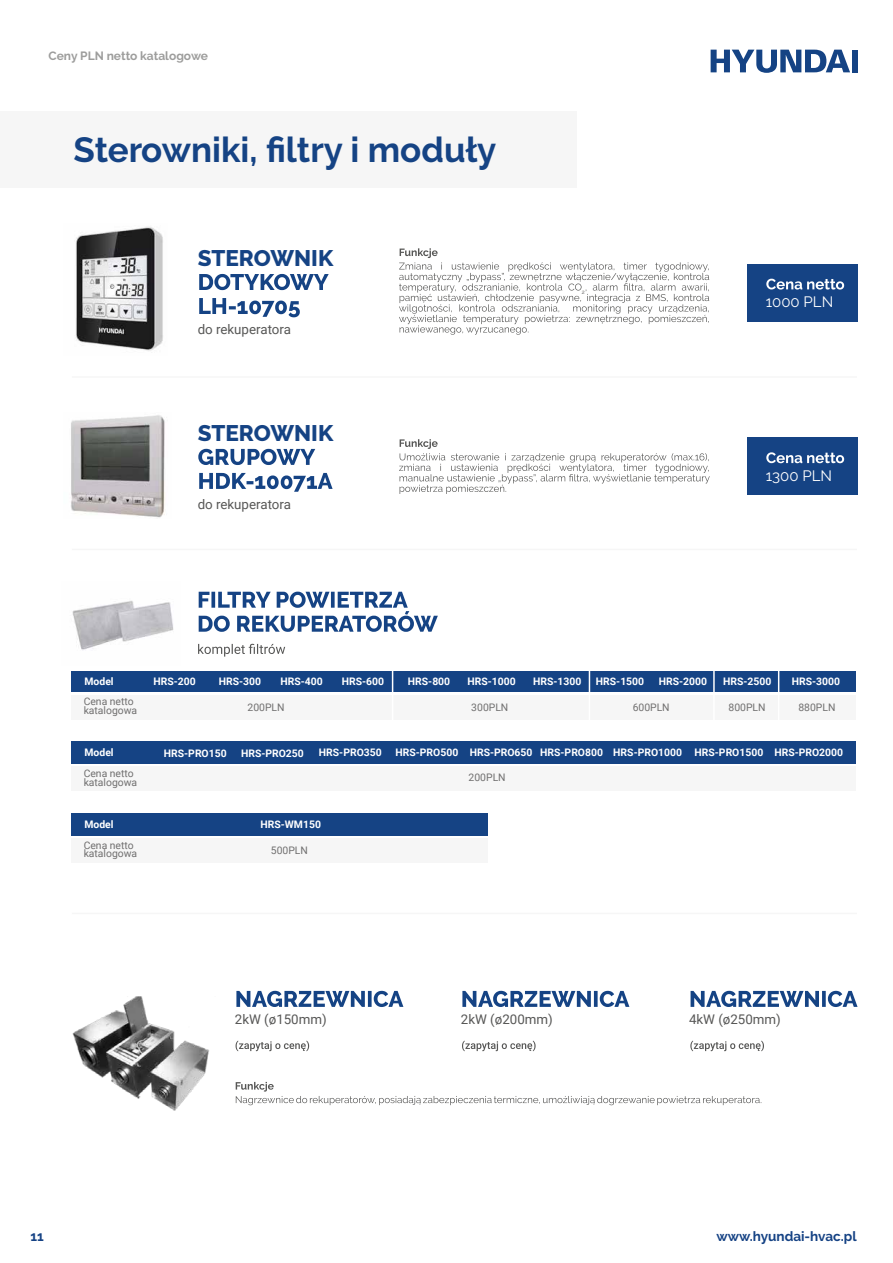
<style>
.page{position:relative;width:893px;height:1263px;background:#fff}
.page>*{position:absolute;margin:0;border:0;box-sizing:border-box;transform-origin:0 0}
.t1{font:700 34.95px "Raleway";color:#154384}
.t2{font:800 22.5px "Raleway";color:#154384}
.t3{font:15px "Raleway";color:#fff}
.t4{font:700 13.5px "Raleway";color:#154284}
.t5{font:13.35px "Roboto";color:#575756}
.t6{font:700 12px "Raleway";color:#9d9d9c}
.t7{font:700 10.35px "Roboto";color:#fff}
.t8{font:10.35px/8.9px "Roboto";color:#706f6f}
.t9{font:5.7px "Raleway";color:#575756}
</style>
<div class="page">
<div style="left:0;top:112px;width:577px;height:76px;background:#f6f6f6"></div>
<svg style="left:711px;top:50px;width:139px;height:23px"></svg>
<div style="left:852px;top:50px;width:6px;height:22px;background:#154384"></div>
<div style="left:747px;top:438px;width:111px;height:57px;background:#154384"></div>
<svg style="left:199px;top:274px;width:130px;height:16px"></svg>
<svg style="left:199px;top:298px;width:101px;height:19px"></svg>
<svg style="left:399px;top:248px;width:310px;height:87px"></svg>
<img style="left:76px;top:227px;width:87px;height:124px">
<svg style="left:198px;top:449px;width:117px;height:16px"></svg>
<svg style="left:199px;top:473px;width:134px;height:19px"></svg>
<svg style="left:399px;top:439px;width:311px;height:55px"></svg>
<img style="left:71px;top:415px;width:94px;height:103px">
<svg style="left:766px;top:452px;width:78px;height:11px"></svg>
<div style="left:747px;top:264px;width:111px;height:57px;background:#154384"></div>
<svg style="left:766px;top:278px;width:78px;height:12px"></svg>
<svg style="left:236px;top:991px;width:167px;height:16px"></svg>
<svg style="left:236px;top:1082px;width:525px;height:23px"></svg>
<img style="left:72px;top:997px;width:137px;height:114px">
<svg style="left:462px;top:991px;width:167px;height:16px"></svg>
<svg style="left:691px;top:991px;width:166px;height:16px"></svg>
<hr style="left:72px;top:376px;width:785px;height:2px;background:#f6f6f6">
<hr style="left:72px;top:549px;width:785px;height:1px;background:#f6f6f6">
<hr style="left:72px;top:913px;width:785px;height:1px;background:#f6f6f6">
<svg style="left:236px;top:1040px;width:73px;height:11px"></svg>
<svg style="left:462px;top:1040px;width:74px;height:11px"></svg>
<svg style="left:690px;top:1040px;width:74px;height:11px"></svg>
<svg style="left:199px;top:592px;width:239px;height:40px"></svg>
<img style="left:72px;top:600px;width:102px;height:50px">
<svg style="left:198px;top:644px;width:87px;height:13px"></svg>
<div style="left:71px;top:741px;width:784px;height:23px;background:#154384"></div>
<div style="left:71px;top:672px;width:784px;height:20px;background:#154384"></div>
<div style="left:71px;top:695px;width:784px;height:24px;background:#f6f6f6"></div>
<div style="left:71px;top:766px;width:784px;height:25px;background:#f6f6f6"></div>
<hr style="left:392px;top:669px;width:1px;height:51px;background:#fff">
<hr style="left:589px;top:669px;width:1px;height:51px;background:#fff">
<hr style="left:713px;top:669px;width:2px;height:51px;background:#fff">
<hr style="left:778px;top:669px;width:1px;height:51px;background:#fff">
<div style="left:71px;top:813px;width:417px;height:23px;background:#154384"></div>
<div style="left:71px;top:838px;width:417px;height:25px;background:#f6f6f6"></div>
<p class="t6" style="left:49px;top:49px;width:161px">Ceny PLN netto katalogowe</p>
<h1 class="t1" style="left:74px;top:130px;width:424px">Sterowniki, filtry i moduły</h1>
<h2 class="t2" style="left:198px;top:245px;width:137px">STEROWNIK</h2>
<p class="t5" style="left:198px;top:320px;width:95px">do rekuperatora</p>
<h2 class="t2" style="left:198px;top:420px;width:137px">STEROWNIK</h2>
<p class="t5" style="left:198px;top:495px;width:95px">do rekuperatora</p>
<p class="t9" style="left:582px;top:288px;width:4px">2</p>
<h3 class="t3" style="left:766px;top:293px;width:69px">1000 PLN</h3>
<h3 class="t3" style="left:766px;top:467px;width:68px">1300 PLN</h3>
<p class="t7" style="left:85px;top:674px;width:31px">Model</p>
<p class="t7" style="left:154px;top:674px;width:44px">HRS-200</p>
<p class="t8" style="left:84px;top:697px;width:55px">Cena netto katalogowa</p>
<p class="t7" style="left:219px;top:674px;width:44px">HRS-300</p>
<p class="t7" style="left:281px;top:674px;width:44px">HRS-400</p>
<p class="t7" style="left:342px;top:674px;width:44px">HRS-600</p>
<p class="t7" style="left:408px;top:674px;width:44px">HRS-800</p>
<p class="t7" style="left:467px;top:674px;width:50px">HRS-1000</p>
<p class="t7" style="left:533px;top:674px;width:50px">HRS-1300</p>
<p class="t7" style="left:596px;top:674px;width:50px">HRS-1500</p>
<p class="t7" style="left:659px;top:674px;width:50px">HRS-2000</p>
<p class="t7" style="left:723px;top:674px;width:50px">HRS-2500</p>
<p class="t7" style="left:792px;top:674px;width:50px">HRS-3000</p>
<p class="t8" style="left:248px;top:703px;width:39px">200PLN</p>
<p class="t8" style="left:471px;top:703px;width:39px">300PLN</p>
<p class="t8" style="left:633px;top:703px;width:39px">600PLN</p>
<p class="t8" style="left:728px;top:703px;width:39px">800PLN</p>
<p class="t8" style="left:798px;top:703px;width:39px">880PLN</p>
<p class="t7" style="left:85px;top:745px;width:31px">Model</p>
<p class="t8" style="left:84px;top:768px;width:55px">Cena netto katalogowa</p>
<p class="t7" style="left:164px;top:746px;width:64px">HRS-PRO150</p>
<p class="t7" style="left:241px;top:746px;width:64px">HRS-PRO250</p>
<p class="t7" style="left:319px;top:745px;width:64px">HRS-PRO350</p>
<p class="t7" style="left:396px;top:745px;width:449px">HRS-PRO500 HRS-PRO650 HRS-PRO800 HRS-PRO1000 HRS-PRO1500 HRS-PRO2000</p>
<p class="t8" style="left:469px;top:772px;width:39px">200PLN</p>
<p class="t7" style="left:85px;top:817px;width:31px">Model</p>
<p class="t7" style="left:260px;top:817px;width:62px">HRS-WM150</p>
<p class="t8" style="left:84px;top:840px;width:55px">Cena netto katalogowa</p>
<p class="t8" style="left:271px;top:846px;width:39px">500PLN</p>
<p class="t5" style="left:235px;top:1010px;width:93px">2kW (ø150mm)</p>
<p class="t5" style="left:461px;top:1010px;width:93px">2kW (ø200mm)</p>
<p class="t5" style="left:689px;top:1010px;width:93px">4kW (ø250mm)</p>
<h3 class="t4" style="left:30px;top:1228px;width:15px">11</h3>
<h3 class="t4" style="left:716px;top:1228px;width:142px">www.hyundai-hvac.pl</h3>
</div>
